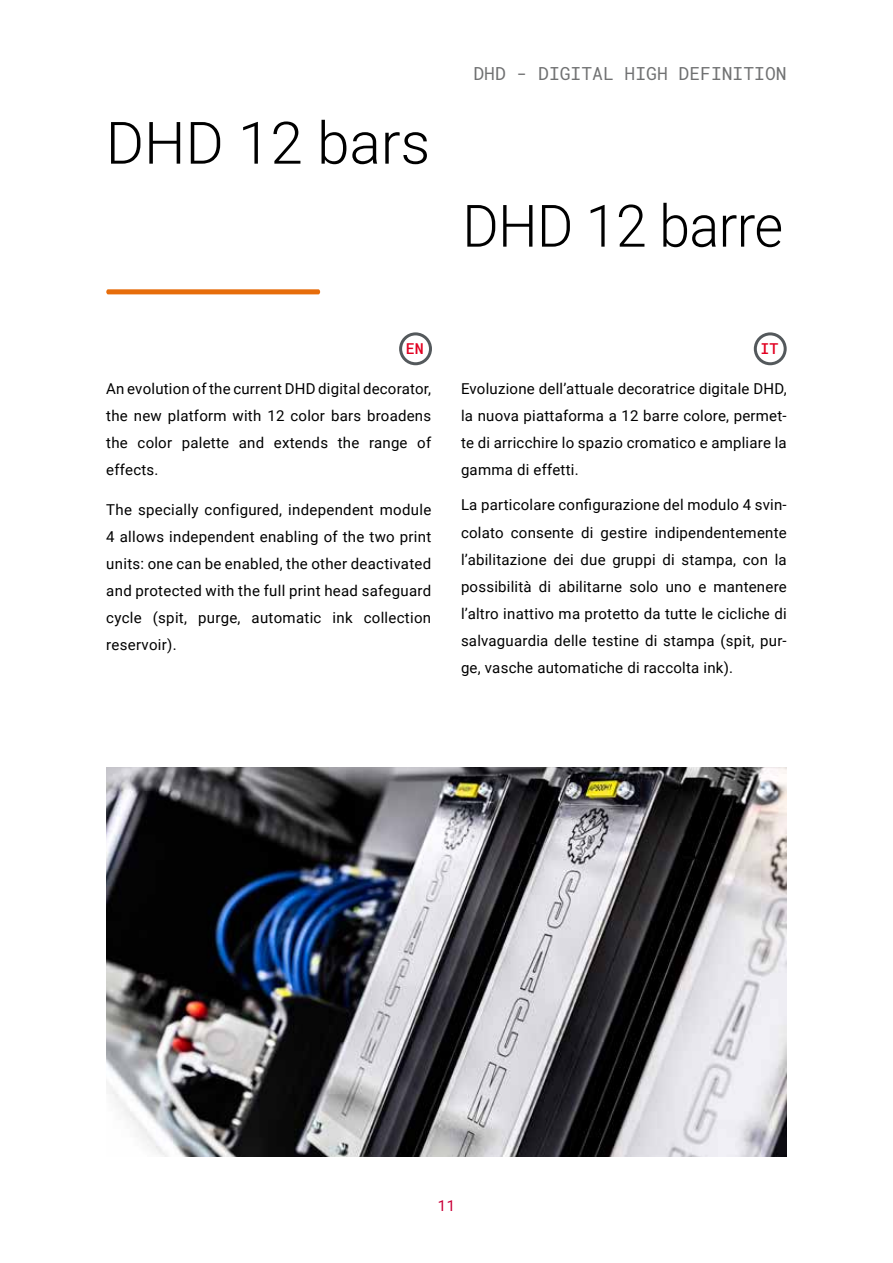
<style>
.page{position:relative;width:893px;height:1263px;background:#fff}
.page>*{position:absolute;margin:0;border:0;box-sizing:border-box;transform-origin:0 0}
.t1{font:300 58.5px "Roboto";letter-spacing:-.01em;color:#000;scale:.95 1}
.t2{font:300 58.5px "Roboto";letter-spacing:-.01em;color:#000}
.t3{font:18px "Roboto Mono";color:#707172}
.t4{font:15px/27px "Roboto";letter-spacing:.015em;color:#000;text-align:justify}
.t5{font:500 15px "Roboto Mono";color:#e20021}
.t6{font:15px "Roboto Mono";color:#ca003a}
</style>
<div class="page">
<svg style="left:106px;top:289px;width:214px;height:5px"></svg>
<div style="left:754px;top:332px;width:33px;height:33px;border:3px solid #54595c;border-radius:50%"></div>
<img style="left:106px;top:767px;width:681px;height:390px">
<div style="left:399px;top:332px;width:33px;height:33px;border:3px solid #54595c;border-radius:50%"></div>
<h1 class="t2" style="left:106px;top:102px;width:326px">DHD 12 bars</h1>
<p class="t3" style="left:473px;top:61px;width:315px">DHD - DIGITAL HIGH DEFINITION</p>
<h1 class="t1" style="left:462px;top:185px;width:339px">DHD 12 barre</h1>
<p class="t5" style="left:406px;top:338px;width:19px">EN</p>
<p class="t4" style="left:106px;top:375px;width:326px">An evolution of the current DHD digital decorator, the new platform with 12 color bars broadens the color palette and extends the range of effects.</p>
<p class="t4" style="left:106px;top:495px;width:326px">The specially configured, independent module 4 allows independent enabling of the two print units: one can be enabled, the other deactivated and protected with the full print head safeguard cycle (spit, purge, automatic ink collection reservoir).</p>
<p class="t5" style="left:761px;top:338px;width:19px">IT</p>
<p class="t4" style="left:461px;top:375px;width:327px">Evoluzione dell’attuale decoratrice digitale DHD, la nuova piattaforma a 12 barre colore, permet&shy;te di arricchire lo spazio cromatico e ampliare la gamma di effetti.</p>
<p class="t4" style="left:461px;top:491px;width:327px">La particolare configurazione del modulo 4 svin&shy;colato consente di gestire indipendentemente l’abilitazione dei due gruppi di stampa, con la possibilità di abilitarne solo uno e mantenere l’altro inattivo ma protetto da tutte le cicliche di salvaguardia delle testine di stampa (spit, pur&shy;ge, vasche automatiche di raccolta ink).</p>
<p class="t6" style="left:437px;top:1195px;width:19px">11</p>
</div>
